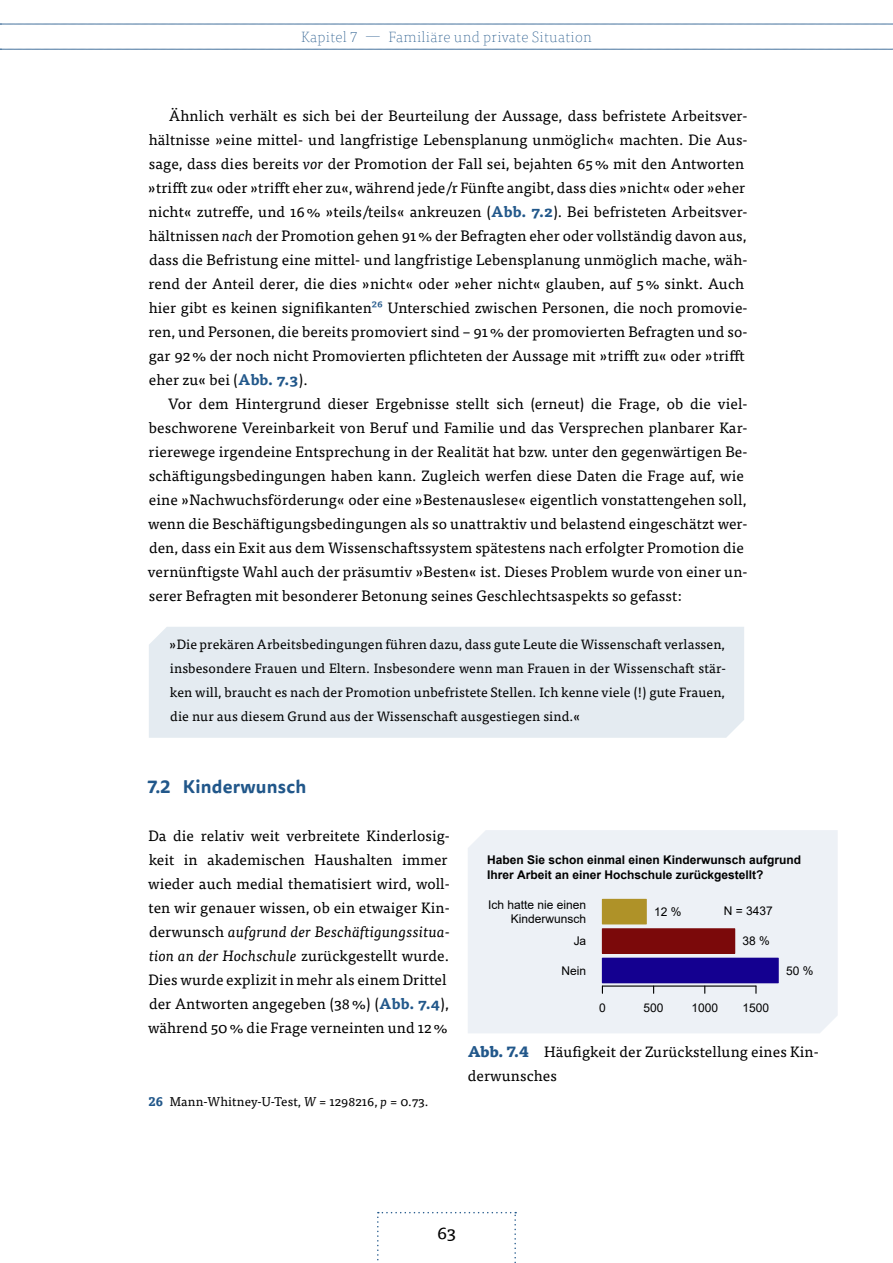
<style>
.page{position:relative;width:893px;height:1263px;background:#fff}
.page>*{position:absolute;margin:0;border:0;box-sizing:border-box;transform-origin:0 0}
.t1{font:700 18px "Tisa Sans Pro";letter-spacing:.01em;color:#21578a}
.t2{font:18px "Tisa Pro";color:#000}
.A2{font:15px/24px "Tisa Pro";letter-spacing:.01em;color:#000}
.A1__Master{font:15px/24px "Tisa Pro";letter-spacing:.01em;color:#000}
.t3{font:100 15px "Tisa Pro";letter-spacing:.02em;color:#21578a}
.Zitat{font:13.5px/24px "Tisa Pro";letter-spacing:.01em;color:#000;text-align:justify}
.Fn{font:12.75px "Tisa Pro";letter-spacing:.01em;color:#000}
.t4{font:12px/14.4px "Arial Bold MT2";color:#000}
.t5{font:12px/14.4px "Arial MT2";color:#000;text-align:right}
.s1{font-style:italic}
.s2{font-weight:700;color:#21578a}
.s3{color:#21578a}
.s4{font-weight:800;color:#21578a}
</style>
<div class="page">
<svg style="left:377px;top:1212px;width:139px;height:51px"></svg>
<svg style="left:0;top:24px;width:893px;height:1px"></svg>
<svg style="left:0;top:49px;width:893px;height:1px"></svg>
<div style="left:149px;top:627px;width:595px;height:111px;background:#e4ebf1"></div>
<div style="left:468px;top:830px;width:370px;height:203px;background:#edf1f6"></div>
<div style="left:602px;top:958px;width:176px;height:25px;background:#140090"></div>
<div style="left:602px;top:929px;width:133px;height:24px;background:#7b090a"></div>
<div style="left:602px;top:928px;width:133px;height:26px;border:1px solid #7b090a"></div>
<div style="left:602px;top:899px;width:44px;height:25px;background:#af9228"></div>
<hr style="left:602px;top:985px;width:154px;height:2px;background:#000">
<p class="t3" style="left:301px;top:27px;width:292px">Kapitel 7 — Familiäre und private Situation</p>
<p class="A2" style="left:148px;top:103px;width:601px;text-indent:21px">Ähnlich verhält es sich bei der Beurteilung der Aussage, dass befristete Arbeitsver&shy;hältnisse »eine mittel- und langfristige Lebensplanung unmöglich« machten. Die Aus&shy;sage, dass dies bereits <span class="s1">vor</span> der Promotion der Fall sei, bejahten 65% mit den Antworten »trifft zu« oder »trifft eher zu«, während jede/r Fünfte angibt, dass dies »nicht« oder »eher nicht« zutreffe, und 16% »teils/teils« ankreuzen (<span class="s2">Abb. 7.2</span>). Bei befristeten Arbeitsver&shy;hältnissen <span class="s1">nach</span> der Promotion gehen 91% der Befragten eher oder vollständig davon aus, dass die Befristung eine mittel- und langfristige Lebensplanung unmöglich mache, wäh&shy;rend der Anteil derer, die dies »nicht« oder »eher nicht« glauben, auf 5% sinkt. Auch hier gibt es keinen signifikanten<span class="s3">26</span> Unterschied zwischen Personen, die noch promovie&shy;ren, und Personen, die bereits promoviert sind – 91% der promovierten Befragten und so&shy;gar 92% der noch nicht Promovierten pflichteten der Aussage mit »trifft zu« oder »trifft eher zu« bei (<span class="s2">Abb. 7.3</span>).</p>
<p class="A2" style="left:148px;top:391px;width:601px;text-indent:20px">Vor dem Hintergrund dieser Ergebnisse stellt sich (erneut) die Frage, ob die viel&shy;beschworene Vereinbarkeit von Beruf und Familie und das Versprechen planbarer Kar&shy;rierewege irgendeine Entsprechung in der Realität hat bzw. unter den gegenwärtigen Be&shy;schäftigungsbedingungen haben kann. Zugleich werfen diese Daten die Frage auf, wie eine »Nachwuchsförderung« oder eine »Bestenauslese« eigentlich vonstattengehen soll, wenn die Beschäftigungsbedingungen als so unattraktiv und belastend eingeschätzt wer&shy;den, dass ein Exit aus dem Wissenschaftssystem spätestens nach erfolgter Promotion die vernünftigste Wahl auch der präsumtiv »Besten« ist. Dieses Problem wurde von einer un&shy;serer Befragten mit besonderer Betonung seines Geschlechtsaspekts so gefasst:</p>
<p class="Zitat" style="left:169px;top:632px;width:558px">»Die prekären Arbeitsbedingungen führen dazu, dass gute Leute die Wissenschaft verlassen, insbesondere Frauen und Eltern. Insbesondere wenn man Frauen in der Wissenschaft stär&shy;ken will, braucht es nach der Promotion unbefristete Stellen. Ich kenne viele (!) gute Frauen, die nur aus diesem Grund aus der Wissenschaft ausgestiegen sind.«</p>
<p class="t1" style="left:147px;top:774px;width:161px">7.2 Kinderwunsch</p>
<p class="A1__Master" style="left:148px;top:823px;width:304px">Da die relativ weit verbreitete Kinderlosig&shy;keit in akademischen Haushalten immer wieder auch medial thematisiert wird, woll&shy;ten wir genauer wissen, ob ein etwaiger Kin&shy;derwunsch <span class="s1">aufgrund der Beschäftigungssitua&shy;tion an der Hochschule</span> zurückgestellt wurde.<br>Dies wurde explizit in mehr als einem Drittel der Antworten angegeben (38%) (<span class="s2">Abb. 7.4</span>), während 50% die Frage verneinten und 12%</p>
<p class="Fn" style="left:148px;top:1092px;width:282px"><span class="s2">26</span> Mann-Whitney-U-Test, <span class="s1">W</span> = 1298216, <span class="s1">p</span> = 0.73.</p>
<p class="t4" style="left:487px;top:853px;width:315px">Haben Sie schon einmal einen Kinderwunsch aufgrund<br>Ihrer Arbeit an einer Hochschule zurückgestellt?</p>
<p class="t5" style="left:724px;top:903px;width:51px">N = 3437</p>
<p class="t5" style="left:488px;top:897px;width:100px">Ich hatte nie einen<br>Kinderwunsch</p>
<p class="t5" style="left:654px;top:904px;width:29px">12 %</p>
<p class="t5" style="left:574px;top:934px;width:14px">Ja</p>
<p class="t5" style="left:562px;top:963px;width:26px">Nein</p>
<p class="t5" style="left:743px;top:934px;width:29px">38 %</p>
<p class="t5" style="left:599px;top:1000px;width:8px">0</p>
<p class="t5" style="left:644px;top:1000px;width:22px">500</p>
<p class="t5" style="left:691px;top:1000px;width:28px">1000</p>
<p class="t5" style="left:743px;top:1000px;width:28px">1500</p>
<p class="t5" style="left:786px;top:963px;width:29px">50 %</p>
<p class="A2" style="left:468px;top:1039px;width:353px"><span class="s4">Abb. 7.4</span> Häufigkeit der Zurückstellung eines Kin&shy;derwunsches</p>
<p class="t2" style="left:437px;top:1219px;width:20px">63</p>
</div>
